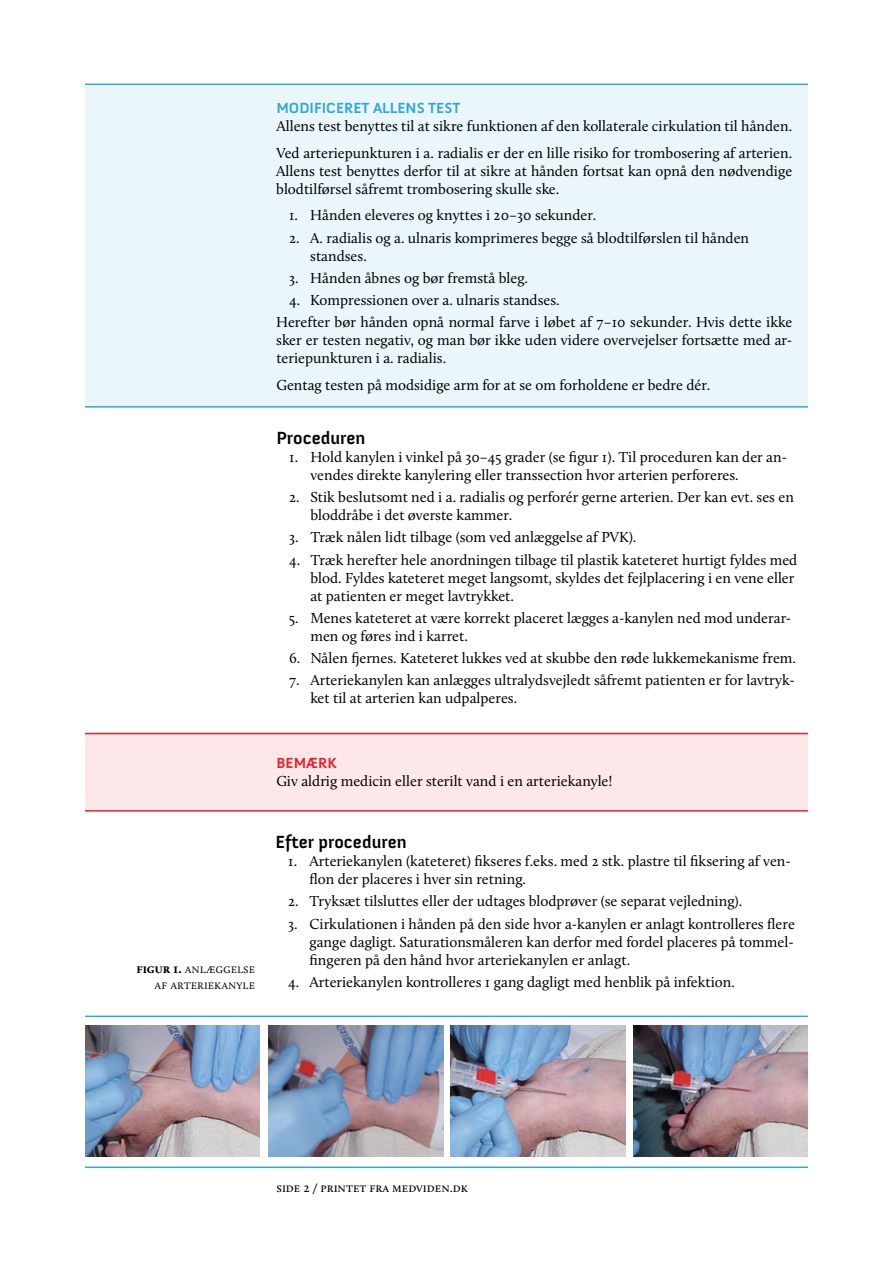
<style>
.page{position:relative;width:893px;height:1263px;background:#fff}
.page>*{position:absolute;margin:0;border:0;box-sizing:border-box;transform-origin:0 0}
.t1{font:700 18px "Anivers";color:#000}
.t2{font:15px/18px "Calluna";color:#000}
.t3{font:700 15px "Anivers";color:#2ca8d6}
.t4{font:700 15px "Anivers";color:#ed1d24}
.t5{font:300 13.5px/16.2px "Calluna";color:#000;text-align:right}
.t6{font:13.5px "Calluna";color:#000}
.s1{font-weight:700}
</style>
<div class="page">
<hr style="left:85px;top:1166px;width:723px;height:2px;background:#2ca8d6">
<hr style="left:85px;top:84px;width:723px;height:1px;background:#2ca8d6">
<hr style="left:85px;top:406px;width:723px;height:2px;background:#2ca8d6">
<div style="left:85px;top:85px;width:723px;height:321px;background:#eaf6fa"></div>
<hr style="left:85px;top:1015px;width:723px;height:2px;background:#2ca8d6">
<img style="left:85px;top:1025px;width:175px;height:132px">
<img style="left:269px;top:1025px;width:174px;height:132px">
<img style="left:451px;top:1025px;width:174px;height:132px">
<img style="left:633px;top:1025px;width:175px;height:132px">
<hr style="left:85px;top:733px;width:723px;height:1px;background:#ed1d24">
<div style="left:85px;top:734px;width:723px;height:76px;background:#fde8e9"></div>
<hr style="left:85px;top:810px;width:723px;height:2px;background:#ed1d24">
<p class="t5" style="left:136px;top:960px;width:120px"><span class="s1">Figur 1.</span> Anlæggelse af arteriekanyle</p>
<p class="t3" style="left:276px;top:100px;width:186px">Modificeret Allens test</p>
<p class="t2" style="left:276px;top:113px;width:517px;line-height:26.5px">Allens test benyttes til at sikre funktionen af den kollaterale cirkulation til hånden.<br>Ved arteriepunkturen i a. radialis er der en lille risiko for trombosering af arterien.</p>
<p class="t2" style="left:276px;top:162px;width:517px">Allens test benyttes derfor til at sikre at hånden fortsat kan opnå den nødvendige blodtilførsel såfremt trombosering skulle ske.</p>
<p class="t2" style="left:289px;top:206px;width:309px">1. Hånden eleveres og knyttes i 20–30 sekunder.</p>
<p class="t2" style="left:310px;top:228px;width:440px;text-indent:-21px">2. A. radialis og a. ulnaris komprimeres begge så blodtilførslen til hånden standses.</p>
<p class="t2" style="left:289px;top:269px;width:241px">3. Hånden åbnes og bør fremstå bleg.</p>
<p class="t2" style="left:276px;top:289px;width:517px;line-height:22.2px;text-indent:13px">4. Kompressionen over a. ulnaris standses.<br>Herefter bør hånden opnå normal farve i løbet af 7–10 sekunder. Hvis dette ikke</p>
<p class="t2" style="left:276px;top:331px;width:517px">sker er testen negativ, og man bør ikke uden videre overvejelser fortsætte med ar&shy;teriepunkturen i a. radialis.</p>
<p class="t2" style="left:276px;top:376px;width:435px">Gentag testen på modsidige arm for at se om forholdene er bedre dér.</p>
<p class="t1" style="left:276px;top:428px;width:91px">Proceduren</p>
<p class="t2" style="left:310px;top:448px;width:478px;text-indent:-21px">1. Hold kanylen i vinkel på 30–45 grader (se figur 1). Til proceduren kan der an&shy;vendes direkte kanylering eller transsection hvor arterien perforeres.</p>
<p class="t2" style="left:310px;top:488px;width:485px;text-indent:-21px">2. Stik beslutsomt ned i a. radialis og perforér gerne arterien. Der kan evt. ses en bloddråbe i det øverste kammer.</p>
<p class="t2" style="left:289px;top:528px;width:349px">3. Træk nålen lidt tilbage (som ved anlæggelse af PVK).</p>
<p class="t2" style="left:310px;top:550px;width:488px;text-indent:-21px">4. Træk herefter hele anordningen tilbage til plastik kateteret hurtigt fyldes med blod. Fyldes kateteret meget langsomt, skyldes det fejlplacering i en vene eller at patienten er meget lavtrykket.</p>
<p class="t2" style="left:310px;top:609px;width:482px;text-indent:-21px">5. Menes kateteret at være korrekt placeret lægges a-kanylen ned mod underar&shy;men og føres ind i karret.</p>
<p class="t2" style="left:289px;top:649px;width:508px">6. Nålen fjernes. Kateteret lukkes ved at skubbe den røde lukkemekanisme frem.</p>
<p class="t2" style="left:310px;top:671px;width:486px;text-indent:-21px">7. Arteriekanylen kan anlægges ultralydsvejledt såfremt patienten er for lavtryk&shy;ket til at arterien kan udpalperes.</p>
<p class="t4" style="left:276px;top:755px;width:52px">Bemærk</p>
<p class="t2" style="left:276px;top:772px;width:338px">Giv aldrig medicin eller sterilt vand i en arteriekanyle!</p>
<p class="t1" style="left:275px;top:832px;width:133px">Efter proceduren</p>
<p class="t2" style="left:309px;top:852px;width:483px;text-indent:-21px">1. Arteriekanylen (kateteret) fikseres f.eks. med 2 stk. plastre til fiksering af ven&shy;flon der placeres i hver sin retning.</p>
<p class="t2" style="left:288px;top:892px;width:456px">2. Tryksæt tilsluttes eller der udtages blodprøver (se separat vejledning).</p>
<p class="t2" style="left:309px;top:914px;width:487px;text-align:justify;text-indent:-21px">3. Cirkulationen i hånden på den side hvor a-kanylen er anlagt kontrolleres flere gange dagligt. Saturationsmåleren kan derfor med fordel placeres på tommel&shy;fingeren på den hånd hvor arteriekanylen er anlagt.</p>
<p class="t2" style="left:288px;top:973px;width:448px">4. Arteriekanylen kontrolleres 1 gang dagligt med henblik på infektion.</p>
<p class="t6" style="left:276px;top:1179px;width:193px">Side 2 / printet fra medviden.dk</p>
</div>
